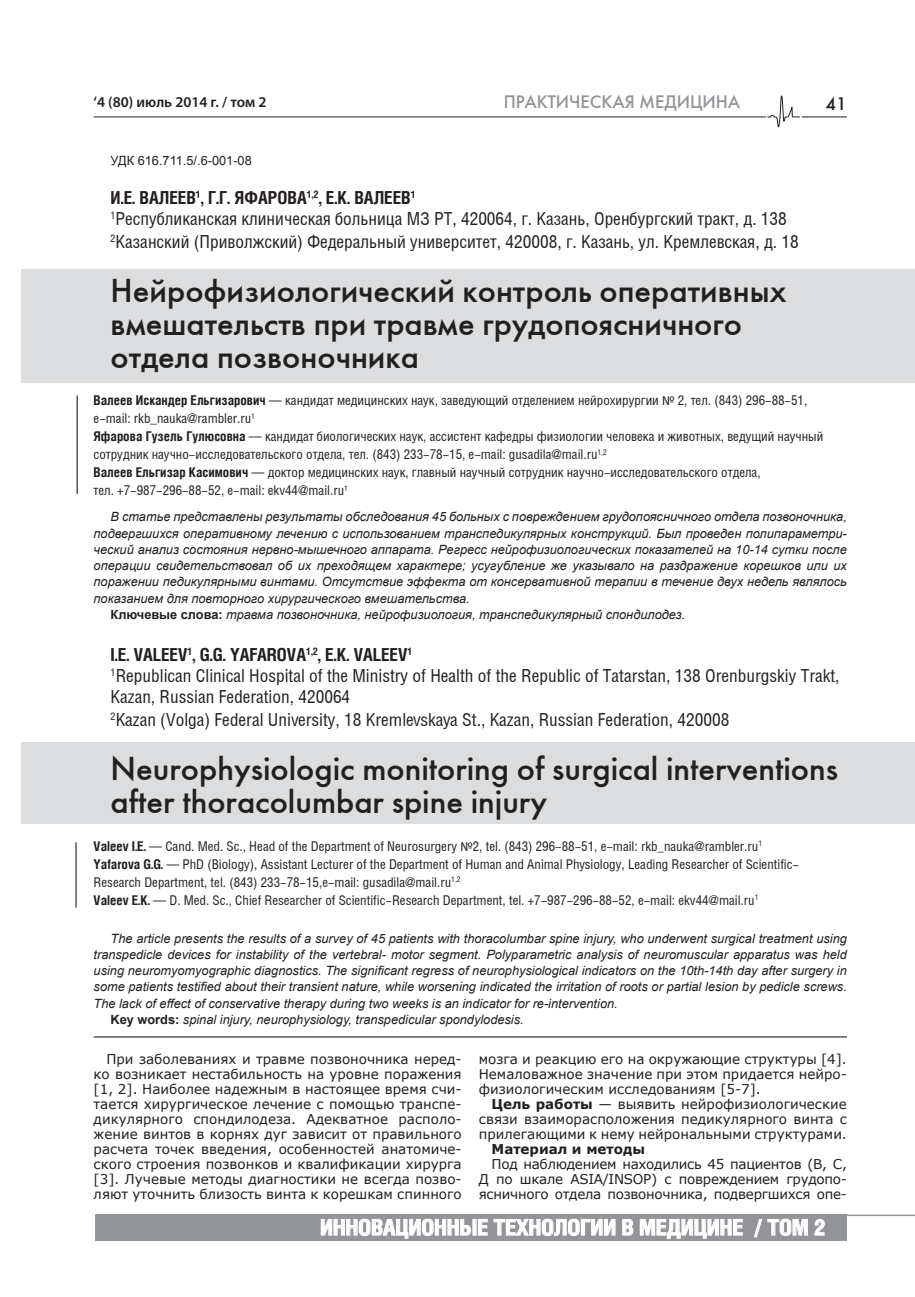
<style>
.page{position:relative;width:915px;height:1297px;background:#fff}
.page>*{position:absolute;margin:0;border:0;box-sizing:border-box;transform-origin:0 0}
.t1{font:33px/33px "Futuris C";color:#231f20}
.t2{font:700 21.75px "Helios Cond";color:#fff;scale:1.05 1}
.t3{font:18px/21.8px "Helios Cond";color:#231f20}
.t4{font:700 18px "Helios Cond";color:#231f20}
.t5{font:18px "Futuris C";color:#939598}
.t6{font:18px "Futuris C";color:#231f20}
.t7{font:600 15px "Myriad Pro";color:#231f20}
.t8{font:13.5px/18px "Helios Cond";color:#231f20}
.t9{font:13.5px/15px "Verdana";color:#231f20;text-align:justify}
.t10{font:700 13.5px "Verdana";color:#231f20}
.t11{font:italic 12.75px "Arial";color:#231f20}
.t12{font:12.75px "Arial";color:#231f20}
.t13{font:700 10.5px "Helios Cond";color:#231f20}
.s1{font-weight:700}
.s2{font-family:"Myriad Pro"}
.s3{font-weight:700;font-style:normal}
</style>
<div class="page">
<hr style="left:94px;top:117px;width:752px;height:1px;background:#231f20">
<div style="left:95px;top:1215px;width:751px;height:26px;background:#939598"></div>
<svg style="left:321px;top:1219px;width:166px;height:19px"></svg>
<svg style="left:493px;top:1219px;width:122px;height:17px"></svg>
<svg style="left:622px;top:1219px;width:11px;height:16px"></svg>
<svg style="left:639px;top:1219px;width:103px;height:19px"></svg>
<svg style="left:754px;top:1219px;width:7px;height:18px"></svg>
<svg style="left:767px;top:1218px;width:40px;height:18px"></svg>
<svg style="left:814px;top:1219px;width:10px;height:16px"></svg>
<hr style="left:645px;top:1214px;width:269px;height:2px;background:#939598">
<div style="left:765px;top:95px;width:35px;height:33px;background:#fff"></div>
<svg style="left:767px;top:95px;width:33px;height:32px"></svg>
<div style="left:22px;top:269px;width:892px;height:113px;background:#dcdddf"></div>
<div style="left:22px;top:742px;width:892px;height:82px;background:#dcdddf"></div>
<hr style="left:94px;top:1036px;width:752px;height:1px;background:#231f20">
<hr style="left:77px;top:395px;width:1px;height:99px;background:#231f20">
<hr style="left:75px;top:842px;width:2px;height:66px;background:#231f20">
<p class="t7" style="left:94px;top:92px;width:174px">‘4 (80) июль 2014 г. / том 2</p>
<h3 class="t5" style="left:503px;top:91px;width:238px">ПРАКТИЧЕСКАЯ МЕДИЦИНА</h3>
<h3 class="t6" style="left:825px;top:93px;width:23px">41</h3>
<p class="t12" style="left:111px;top:152px;width:143px">УДК 616.711.5/.6-001-08</p>
<h3 class="t4" style="left:111px;top:187px;width:39px">И.Е. ВАЛЕЕВ</h3>
<h3 class="t4" style="left:196px;top:187px;width:169px"><sup>1</sup>, Г.Г. ЯФАРОВА<sup>1,2</sup>, Е.К. ВАЛЕЕВ</h3>
<p class="t13" style="left:410px;top:188px;width:6px">1</p>
<h3 class="t3" style="left:111px;top:207px;width:689px;line-height:22.5px"><sup>1</sup>Республиканская клиническая больница МЗ РТ, 420064, г. Казань, Оренбургский тракт, д. 138<br><sup>2</sup>Казанский (Приволжский) Федеральный университет, 420008, г. Казань, ул. Кремлевская, д. 18</h3>
<h1 class="t1" style="left:111px;top:274px;width:677px">Нейрофизиологический контроль оперативных вмешательств при травме грудопоясничного отдела позвоночника</h1>
<p class="t8" style="left:94px;top:391px;width:731px"><span class="s1">Валеев Искандер Ельгизарович</span> — кандидат медицинских наук, заведующий отделением нейрохирургии <span class="s2">№</span> 2, тел. (843) 296-88-51, e-mail: rkb_nauka@rambler.ru<sup>1<br></sup><span class="s1">Яфарова Гузель Гулюсовна</span> — кандидат биологических наук, ассистент кафедры физиологии человека и животных, ведущий научный сотрудник научно-исследовательского отдела, тел. (843) 233-78-15, e-mail: gusadila@mail.ru<sup>1,2<br></sup><span class="s1">Валеев Ельгизар Касимович</span> — доктор медицинских наук, главный научный сотрудник научно-исследовательского отдела,<br>тел. +7-987-296-88-52, e-mail: ekv44@mail.ru<sup>1</sup></p>
<p class="t11" style="left:111px;top:509px;width:737px">В статье представлены результаты обследования 45 больных с повреждением грудопоясничного отдела позвоночника,</p>
<p class="t11" style="left:94px;top:525px;width:754px">подвергшихся оперативному лечению с использованием транспедикулярных конструкций. Был проведен полипараметри-</p>
<p class="t11" style="left:94px;top:541px;width:754px">ческий анализ состояния нервно-мышечного аппарата. Регресс нейрофизиологических показателей на 10-14 сутки после</p>
<p class="t11" style="left:94px;top:557px;width:754px">операции свидетельствовал об их преходящем характере; усугубление же указывало на раздражение корешков или их</p>
<p class="t11" style="left:94px;top:574px;width:754px">поражении педикулярными винтами. Отсутствие эффекта от консервативной терапии в течение двух недель являлось</p>
<p class="t11" style="left:94px;top:590px;width:377px">показанием для повторного хирургического вмешательства.</p>
<p class="t11" style="left:111px;top:606px;width:576px"><span class="s3">Ключевые слова:</span> травма позвоночника, нейрофизиология, транспедикулярный спондилодез.</p>
<h3 class="t4" style="left:111px;top:644px;width:33px">I.E. VALEEV</h3>
<h3 class="t4" style="left:187px;top:644px;width:176px"><sup>1</sup>, G.G. YAFAROVA<sup>1,2</sup>, E.K. VALEEV</h3>
<p class="t13" style="left:407px;top:645px;width:6px">1</p>
<p class="t3" style="left:111px;top:665px;width:730px"><sup>1</sup>Republican Clinical Hospital of the Ministry of Health of the Republic of Tatarstan, 138 Orenburgskiy Trakt,<br>Kazan, Russian Federation, 420064<br><sup>2</sup>Kazan (Volga) Federal University, 18 Kremlevskaya St., Kazan, Russian Federation, 420008</p>
<h1 class="t1" style="left:111px;top:752px;width:728px">Neurophysiologic monitoring of surgical interventions after thoracolumbar spine injury</h1>
<p class="t8" style="left:94px;top:837px;width:706px"><span class="s1">Valeev I.E.</span> — Cand. Med. Sc., Head of the Department of Neurosurgery <span class="s2">№</span>2, tel. (843) 296-88-51, e-mail: rkb_nauka@rambler.ru<sup>1<br></sup><span class="s1">Yafarova G.G.</span> — PhD (Biology), Assistant Lecturer of the Department of Human and Animal Physiology, Leading Researcher of Scientific-Research Department, tel. (843) 233-78-15,e-mail: gusadila@mail.ru<sup>1,2<br></sup><span class="s1">Valeev E.K.</span> — D. Med. Sc., Chief Researcher of Scientific-Research Department, tel. +7-987-296-88-52, e-mail: ekv44@mail.ru<sup>1</sup></p>
<p class="t11" style="left:111px;top:930px;width:737px">The article presents the results of a survey of 45 patients with thoracolumbar spine injury, who underwent surgical treatment using</p>
<p class="t11" style="left:94px;top:946px;width:754px">transpedicle devices for instability of the vertebral- motor segment. Polyparametric analysis of neuromuscular apparatus was held</p>
<p class="t11" style="left:94px;top:962px;width:754px">using neuromyomyographic diagnostics. The significant regress of neurophysiological indicators on the 10th-14th day after surgery in</p>
<p class="t11" style="left:94px;top:979px;width:754px">some patients testified about their transient nature, while worsening indicated the irritation of roots or partial lesion by pedicle screws.</p>
<p class="t11" style="left:94px;top:995px;width:525px">The lack of effect of conservative therapy during two weeks is an indicator for re-intervention.</p>
<p class="t11" style="left:111px;top:1011px;width:414px"><span class="s3">Key words:</span> spinal injury, neurophysiology, transpedicular spondylodesis.</p>
<p class="t9" style="left:94px;top:1051px;width:369px;text-indent:13px">При заболеваниях и травме позвоночника неред&shy;ко возникает нестабильность на уровне поражения [1, 2]. Наиболее надежным в настоящее время счи&shy;тается хирургическое лечение с помощью транспе&shy;дикулярного спондилодеза. Адекватное располо&shy;жение винтов в корнях дуг зависит от правильного расчета точек введения, особенностей анатомиче&shy;ского строения позвонков и квалификации хирурга [3]. Лучевые методы диагностики не всегда позво&shy;ляют уточнить близость винта к корешкам спинного</p>
<p class="t9" style="left:478px;top:1051px;width:369px">мозга и реакцию его на окружающие структуры [4].<br>Немаловажное значение при этом придается нейро&shy;физиологическим исследованиям [5-7].</p>
<p class="t9" style="left:478px;top:1096px;width:369px;text-indent:13px"><span class="s1">Цель работы</span> — выявить нейрофизиологические связи взаиморасположения педикулярного винта с прилегающими к нему нейрональными структурами.</p>
<p class="t10" style="left:491px;top:1139px;width:155px">Материал и методы</p>
<p class="t9" style="left:478px;top:1156px;width:369px;text-indent:13px">Под наблюдением находились 45 пациентов (В, С, Д по шкале ASIA/INSOP) с повреждением грудопо&shy;ясничного отдела позвоночника, подвергшихся опе-</p>
<h2 class="t2" style="left:320px;top:1214px;width:440px">инновационные технологии в медицине / ТОМ</h2>
<h2 class="t2" style="left:813px;top:1214px;width:12px">2</h2>
</div>
